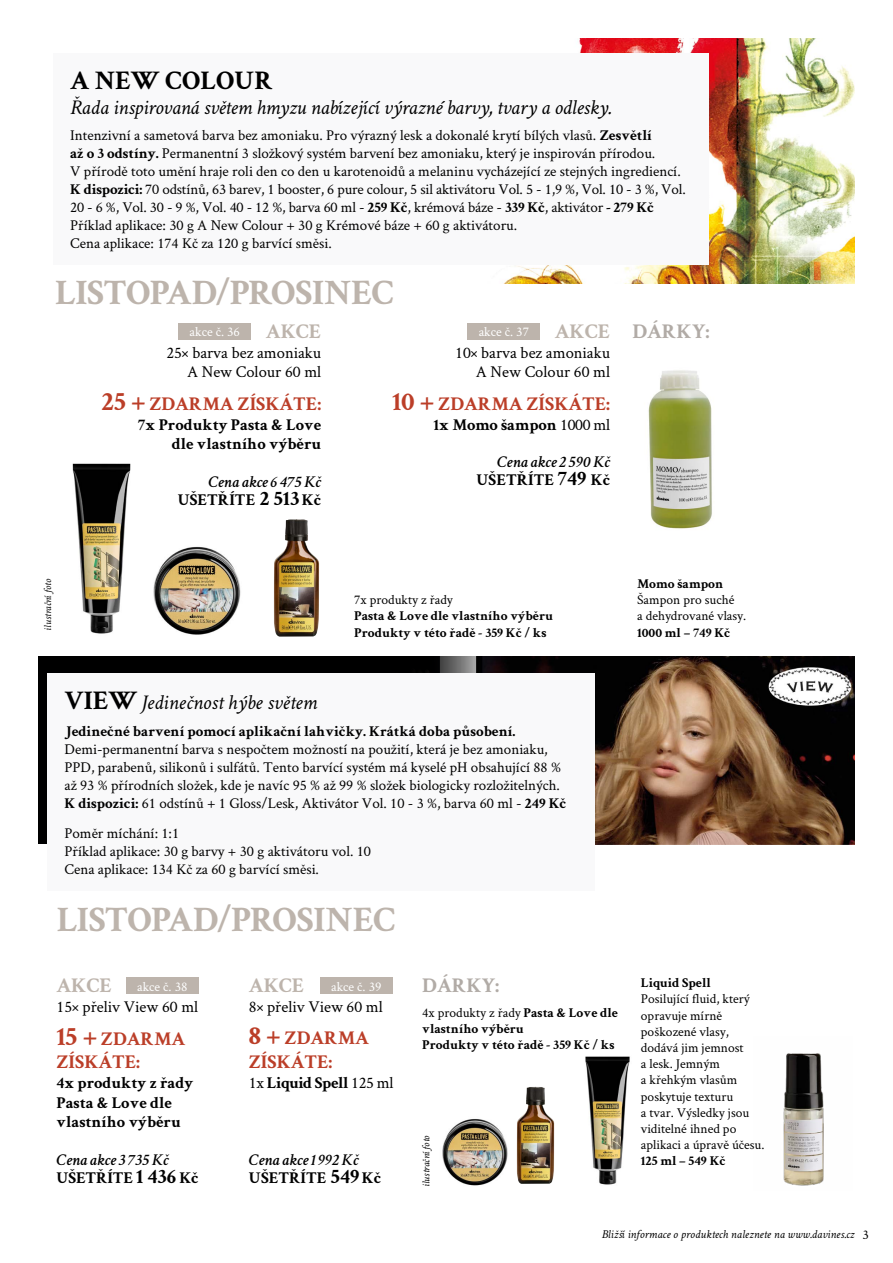
<style>
.page{position:relative;width:893px;height:1263px;background:#fff}
.page>*{position:absolute;margin:0;border:0;box-sizing:border-box;transform-origin:0 0}
.t1{font:700 36px "Crimson Text";letter-spacing:-.02em;color:#bdb4ac}
.t2{font:700 27px "Crimson Text";color:#000}
.t3{font:italic 21px "Crimson Text";letter-spacing:-.01em;color:#000}
.t4{font:700 21px "Crimson Text";color:#bdb4ac}
.t5{font:700 21px "Crimson Text";color:#b1aba6}
.t6{font:700 19.5px/23.4px "Crimson Text";color:#bb3e28}
.t7{font:italic 600 16.5px/18px "Crimson Text";color:#000;text-align:right}
.t8{font:16.5px/19.8px "Crimson Text";color:#000;text-align:right}
.t9{font:700 16.5px/19.8px "Crimson Text";color:#000;text-align:right}
.t10{font:700 16.5px "Crimson Text";letter-spacing:-.02em;color:#000}
.t11{font:15px/18px "Crimson Text";color:#000}
.t12{font:700 15px "Crimson Text";color:#000}
.t13{font:13.5px/16.2px "Crimson Text";color:#000}
.t14{font:700 13.5px/16.2px "Crimson Text";color:#000}
.t15{font:13.5px "Crimson Text";color:#fff}
.t16{font:italic 12px "Crimson Text";color:#000}
.t17{font:italic 10.5px "Crimson Text";letter-spacing:-.005em;color:#000}
.s1{font-weight:700}
.s2{font-size:27px}
.s3{font-weight:700;font-style:normal}
.s4{font-weight:700;font-style:normal;font-size:21px}
.s5{font-weight:400}
.s6{font-weight:700;font-style:normal;font-size:27px}
</style>
<div class="page">
<img style="left:72px;top:463px;width:59px;height:171px">
<img style="left:153px;top:546px;width:88px;height:89px">
<img style="left:274px;top:519px;width:45px;height:118px">
<div style="left:38px;top:656px;width:594px;height:188px;background:#000"></div>
<img style="left:427px;top:656px;width:428px;height:188px">
<div style="left:47px;top:673px;width:548px;height:218px;background:#f9f9fa"></div>
<img style="left:504px;top:38px;width:351px;height:245px">
<div style="left:53px;top:53px;width:656px;height:212px;background:#f9f9fa"></div>
<img style="left:648px;top:370px;width:64px;height:159px">
<img style="left:585px;top:1056px;width:45px;height:129px">
<img style="left:442px;top:1119px;width:66px;height:67px">
<img style="left:517px;top:1086px;width:37px;height:98px">
<img style="left:783px;top:1053px;width:41px;height:133px">
<div style="left:178px;top:323px;width:73px;height:17px;background:#bdb4ac"></div>
<div style="left:468px;top:323px;width:72px;height:17px;background:#bdb4ac"></div>
<div style="left:126px;top:978px;width:73px;height:16px;background:#bdb4ac"></div>
<div style="left:320px;top:978px;width:73px;height:16px;background:#bdb4ac"></div>
<h2 class="t2" style="left:70px;top:64px;width:204px">A NEW COLOUR</h2>
<h3 class="t3" style="left:70px;top:96px;width:542px">Řada inspirovaná světem hmyzu nabízející výrazné barvy, tvary a odlesky.</h3>
<p class="t11" style="left:70px;top:126px;width:617px">Intenzivní a sametová barva bez amoniaku. Pro výrazný lesk a dokonalé krytí bílých vlasů. <span class="s1">Zesvětlí<br>až o 3 odstíny.</span> Permanentní 3 složkový systém barvení bez amoniaku, který je inspirován přírodou.<br>V přírodě toto umění hraje roli den co den u karotenoidů a melaninu vycházející ze stejných ingrediencí.<br><span class="s1">K dispozici:</span> 70 odstínů, 63 barev, 1 booster, 6 pure colour, 5 sil aktivátoru Vol. 5 - 1,9 %, Vol. 10 - 3 %, Vol.<br>20 - 6 %, Vol. 30 - 9 %, Vol. 40 - 12 %, barva 60 ml - <span class="s1">259 Kč</span>, krémová báze - <span class="s1">339 Kč</span>, aktivátor <span class="s1">- 279 Kč </span>Příklad aplikace: 30 g A New Colour + 30 g Krémové báze + 60 g aktivátoru.<br>Cena aplikace: 174 Kč za 120 g barvící směsi.</p>
<h1 class="t1" style="left:55px;top:270px;width:340px">LISTOPAD/PROSINEC</h1>
<h3 class="t4" style="left:266px;top:318px;width:57px">AKCE</h3>
<p class="t8" style="left:166px;top:342px;width:156px">25× barva bez amoniaku<br>A New Colour 60 ml</p>
<h3 class="t6" style="left:101px;top:391px;width:221px"><span class="s2">25 +</span> ZDARMA ZÍSKÁTE:</h3>
<p class="t9" style="left:138px;top:414px;width:185px">7x Produkty Pasta &amp; Love dle vlastního výběru</p>
<p class="t7" style="left:178px;top:472px;width:145px">Cena akce 6 475 Kč<br><span class="s3">UŠETŘÍTE</span> <span class="s4">2 513</span> <span class="s3">Kč</span></p>
<h3 class="t4" style="left:555px;top:318px;width:57px">AKCE</h3>
<p class="t8" style="left:455px;top:342px;width:156px">10× barva bez amoniaku<br>A New Colour 60 ml</p>
<h3 class="t6" style="left:392px;top:391px;width:220px"><span class="s2">10 +</span> ZDARMA ZÍSKÁTE:</h3>
<p class="t9" style="left:434px;top:414px;width:178px">1x Momo šampon <span class="s5">1000 ml</span></p>
<p class="t7" style="left:476px;top:452px;width:135px">Cena akce 2 590 Kč<br><span class="s3">UŠETŘÍTE</span> <span class="s4">749</span> <span class="s3">Kč</span></p>
<p class="t15" style="left:190px;top:323px;width:52px">akce č. 36</p>
<p class="t15" style="left:479px;top:323px;width:52px">akce č. 37</p>
<h3 class="t5" style="left:632px;top:318px;width:79px">DÁRKY:</h3>
<p class="t17" style="left:42px;top:630px;width:53px;rotate:-90deg">ilustrační foto</p>
<p class="t13" style="left:354px;top:591px;width:100px">7x produkty z řady</p>
<p class="t14" style="left:354px;top:608px;width:200px">Pasta &amp; Love dle vlastního výběru<br>Produkty v této řadě - 359 Kč / ks</p>
<p class="t14" style="left:637px;top:575px;width:88px">Momo šampon</p>
<p class="t13" style="left:637px;top:591px;width:111px">Šampon pro suché<br>a dehydrované vlasy.</p>
<p class="t14" style="left:637px;top:624px;width:95px">1000 ml – 749 Kč</p>
<h3 class="t3" style="left:65px;top:690px;width:254px"><span class="s6">VIEW</span> Jedinečnost hýbe světem</h3>
<p class="t12" style="left:65px;top:722px;width:453px">Jedinečné barvení pomocí aplikační lahvičky. Krátká doba působení.</p>
<p class="t11" style="left:65px;top:739px;width:503px">Demi-permanentní barva s nespočtem možností na použití, která je bez amoniaku, PPD, parabenů, silikonů i sulfátů. Tento barvící systém má kyselé pH obsahující 88 % až 93 % přírodních složek, kde je navíc 95 % až 99 % složek biologicky rozložitelných.<br><span class="s1">K dispozici:</span> 61 odstínů + 1 Gloss/Lesk, Aktivátor Vol. 10 - 3 %, barva 60 ml - <span class="s1">249 Kč</span></p>
<p class="t11" style="left:65px;top:823px;width:308px">Poměr míchání: 1:1<br>Příklad aplikace: 30 g barvy + 30 g aktivátoru vol. 10<br>Cena aplikace: 134 Kč za 60 g barvící směsi.</p>
<h1 class="t1" style="left:57px;top:897px;width:340px">LISTOPAD/PROSINEC</h1>
<h3 class="t4" style="left:249px;top:973px;width:57px">AKCE</h3>
<p class="t8" style="left:249px;top:996px;width:135px">8× přeliv View 60 ml</p>
<h3 class="t6" style="left:249px;top:1026px;width:122px"><span class="s2">8 +</span> ZDARMA<br>ZÍSKÁTE:</h3>
<p class="t10" style="left:249px;top:1072px;width:146px"><span class="s5">1x</span> Liquid Spell <span class="s5">125 ml</span></p>
<h3 class="t4" style="left:57px;top:973px;width:57px">AKCE</h3>
<p class="t8" style="left:57px;top:996px;width:143px">15× přeliv View 60 ml</p>
<h3 class="t6" style="left:57px;top:1026px;width:130px"><span class="s2">15 +</span> ZDARMA<br>ZÍSKÁTE:</h3>
<p class="t9" style="left:57px;top:1072px;width:138px;text-align:left">4x produkty z řady<br>Pasta &amp; Love dle vlastního výběru</p>
<p class="t7" style="left:57px;top:1150px;width:144px;text-align:left">Cena akce 3 735 Kč<br><span class="s3">UŠETŘÍTE</span> <span class="s4">1 436</span> <span class="s3">Kč</span></p>
<p class="t15" style="left:137px;top:977px;width:52px">akce č. 38</p>
<p class="t15" style="left:331px;top:977px;width:52px">akce č. 39</p>
<p class="t7" style="left:249px;top:1149px;width:134px;text-align:left">Cena akce 1 992 Kč<br><span class="s3">UŠETŘÍTE</span> <span class="s4">549</span> <span class="s3">Kč</span></p>
<h3 class="t5" style="left:422px;top:973px;width:79px">DÁRKY:</h3>
<p class="t14" style="left:422px;top:1004px;width:197px"><span class="s5">4x produkty z řady</span> Pasta &amp; Love dle vlastního výběru<br>Produkty v této řadě - 359 Kč / ks</p>
<p class="t17" style="left:420px;top:1187px;width:53px;rotate:-90deg">ilustrační foto</p>
<p class="t14" style="left:641px;top:974px;width:71px">Liquid Spell</p>
<p class="t13" style="left:641px;top:990px;width:125px">Posilující fluid, který opravuje mírně poškozené vlasy, dodává jim jemnost<br>a lesk. Jemným<br>a křehkým vlasům poskytuje texturu<br>a tvar. Výsledky jsou viditelné ihned po aplikaci a úpravě účesu.</p>
<p class="t14" style="left:641px;top:1153px;width:86px">125 ml – 549 Kč</p>
<p class="t16" style="left:602px;top:1228px;width:255px">Bližší informace o produktech naleznete na www.davines.cz</p>
<p class="t13" style="left:862px;top:1226px;width:8px">3</p>
</div>
